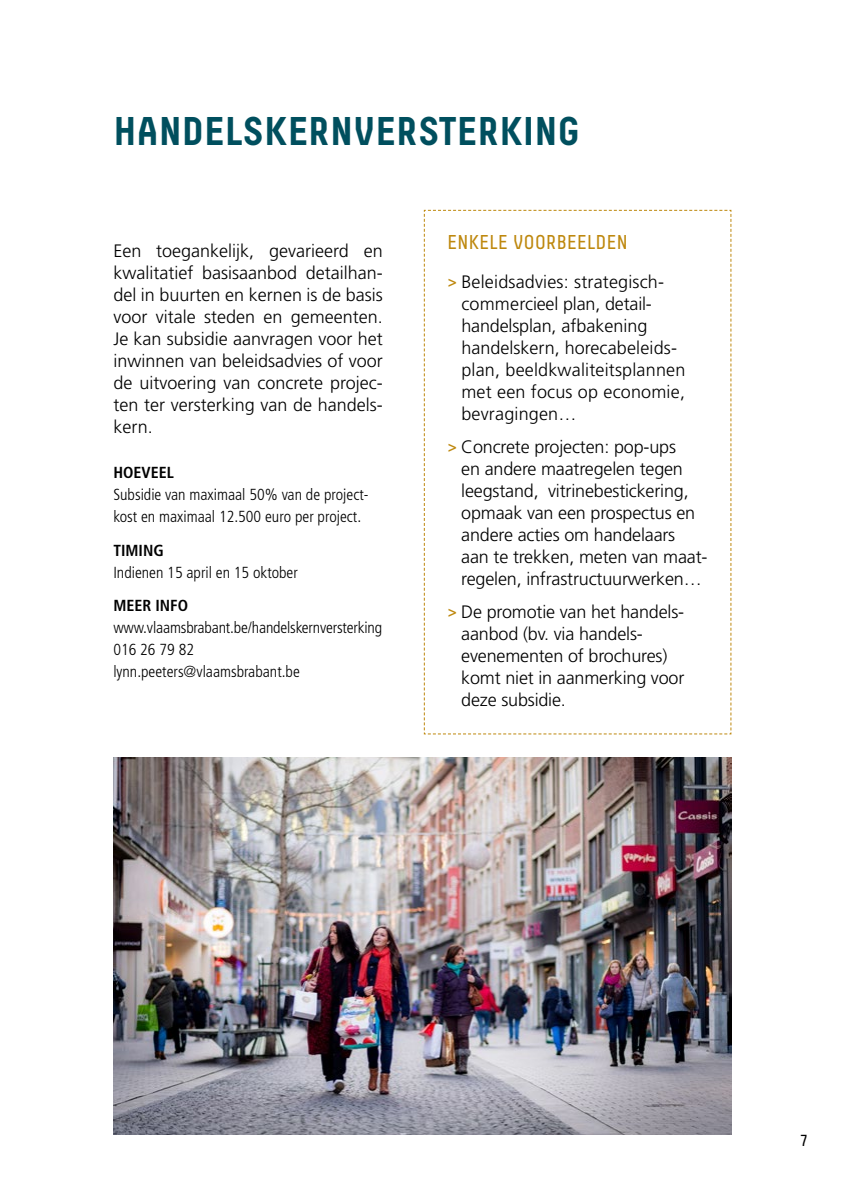
<style>
.page{position:relative;width:842px;height:1191px;background:#fff}
.page>*{position:absolute;margin:0;border:0;box-sizing:border-box;transform-origin:0 0}
.t1{font:700 40px "Decima";color:#004f5e}
.t2{font:20px "Decima";letter-spacing:.02em;color:#be880e}
.t3{font:300 18px/22px "Frutiger";letter-spacing:-.01em;color:#000}
.t4{font:300 18px/22px "Frutiger";letter-spacing:.01em;color:#000}
.t5{font:300 condensed 16px/22px "Frutiger";color:#000}
.t6{font:700 condensed 16px "Frutiger";color:#000}
.t7{font:16px "Decima";color:#000}
.s1{font-family:"Decima";font-weight:400;color:#be880e}
</style>
<div class="page">
<svg style="left:423px;top:209px;width:309px;height:526px"></svg>
<img style="left:113px;top:757px;width:618px;height:377px">
<h1 class="t1" style="left:113px;top:107px;width:468px">HANDELSKERNVERSTERKING</h1>
<p class="t3" style="left:113px;top:240px;width:271px;text-align:justify">Een toegankelijk, gevarieerd en kwalitatief basisaanbod detailhan&shy;del in buurten en kernen is de basis voor vitale steden en gemeenten.<br>Je kan subsidie aanvragen voor het inwinnen van beleidsadvies of voor de uitvoering van concrete projec&shy;ten ter versterking van de handels&shy;kern.</p>
<p class="t6" style="left:113px;top:463px;width:62px">HOEVEEL</p>
<p class="t5" style="left:113px;top:484px;width:257px">Subsidie van maximaal 50% van de project&shy;kost en maximaal 12.500 euro per project.</p>
<p class="t6" style="left:113px;top:540px;width:52px">TIMING</p>
<p class="t5" style="left:113px;top:561px;width:186px">Indienen 15 april en 15 oktober</p>
<p class="t6" style="left:113px;top:596px;width:76px">MEER INFO</p>
<p class="t5" style="left:113px;top:616px;width:270px">www.vlaamsbrabant.be/handelskernversterking<br>016 26 79 82 lynn.peeters@vlaamsbrabant.be</p>
<p class="t2" style="left:447px;top:230px;width:182px">ENKELE VOORBEELDEN</p>
<p class="t4" style="left:461px;top:271px;width:225px;text-indent:-14px"><span class="s1">&gt;</span> Beleidsadvies: strategisch&shy;commercieel plan, detail&shy;handelsplan, afbakening handelskern, horecabeleids&shy;plan, beeldkwaliteitsplannen met een focus op economie, bevragingen…</p>
<p class="t3" style="left:461px;top:436px;width:248px;text-indent:-14px"><span class="s1">&gt;</span> Concrete projecten: pop-ups<br>en andere maatregelen tegen leegstand, vitrinebestickering, opmaak van een prospectus en andere acties om handelaars<br>aan te trekken, meten van maat&shy;regelen, infrastructuurwerken…</p>
<p class="t3" style="left:461px;top:601px;width:225px;text-indent:-14px"><span class="s1">&gt;</span> De promotie van het handels&shy;aanbod (bv. via handels&shy;evenementen of brochures) komt niet in aanmerking voor deze subsidie.</p>
<p class="t7" style="left:801px;top:1131px;width:8px">7</p>
</div>
